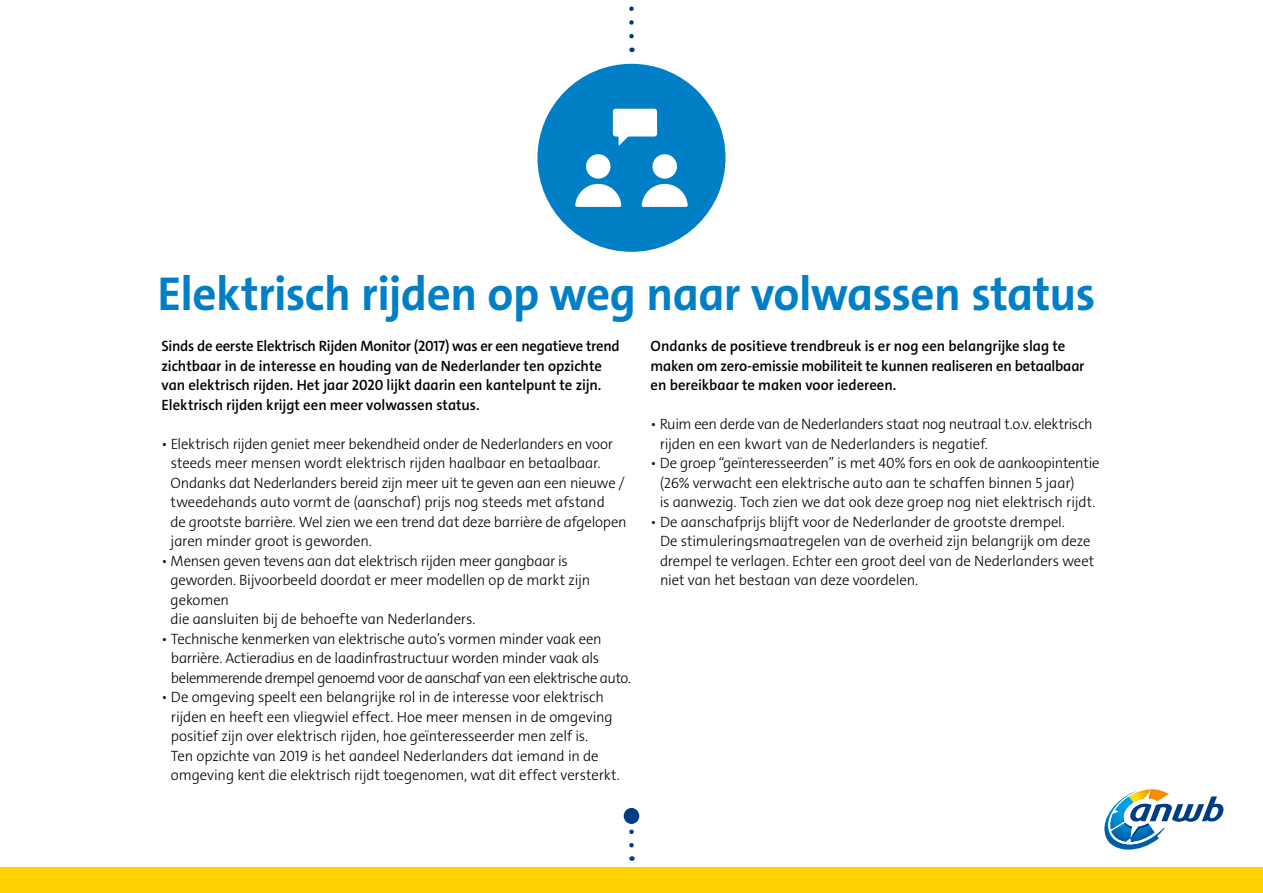
<style>
.page{position:relative;width:1263px;height:893px;background:#fff}
.page>*{position:absolute;margin:0;border:0;box-sizing:border-box;transform-origin:0 0}
.t1{font:700 48px "The Sans C4 s";letter-spacing:-.015em;color:#007fc7}
.t2{font:300 15px/19.5px "The Sans C4 s";letter-spacing:-.01em;color:#000}
.t3{font:600 15px/19.5px "The Sans C4 s";letter-spacing:-.01em;color:#000}
</style>
<div class="page">
<div style="left:0;top:867px;width:1263px;height:26px;background:#ffd200"></div>
<svg style="left:1104px;top:789px;width:119px;height:61px"></svg>
<svg style="left:629px;top:829px;width:5px;height:16px"></svg>
<div style="left:624px;top:808px;width:15px;height:16px;background:#003d85;border-radius:50%"></div>
<svg style="left:629px;top:6px;width:5px;height:30px"></svg>
<div style="left:537px;top:64px;width:188px;height:188px;background:#007fc7;border-radius:50%"></div>
<div style="left:652px;top:154px;width:25px;height:25px;background:#fff;border-radius:50%"></div>
<svg style="left:642px;top:184px;width:46px;height:23px"></svg>
<div style="left:586px;top:154px;width:24px;height:25px;background:#fff;border-radius:50%"></div>
<svg style="left:575px;top:184px;width:46px;height:23px"></svg>
<svg style="left:613px;top:109px;width:44px;height:37px"></svg>
<h1 class="t1" style="left:157px;top:263px;width:939px">Elektrisch rijden op weg naar volwassen status</h1>
<p class="t3" style="left:162px;top:337px;width:460px">Sinds de eerste Elektrisch Rijden Monitor (2017) was er een negatieve trend zichtbaar in de interesse en houding van de Nederlander ten opzichte van elektrisch rijden. Het jaar 2020 lijkt daarin een kantelpunt te zijn.<br>Elektrisch rijden krijgt een meer volwassen status.</p>
<p class="t2" style="left:171px;top:434px;width:457px;text-indent:-9px">• Elektrisch rijden geniet meer bekendheid onder de Nederlanders en voor steeds meer mensen wordt elektrisch rijden haalbaar en betaalbaar.<br>Ondanks dat Nederlanders bereid zijn meer uit te geven aan een nieuwe / tweedehands auto vormt de (aanschaf) prijs nog steeds met afstand<br>de grootste barrière. Wel zien we een trend dat deze barrière de afgelopen jaren minder groot is geworden.</p>
<p class="t2" style="left:171px;top:551px;width:421px;text-indent:-9px">• Mensen geven tevens aan dat elektrisch rijden meer gangbaar is geworden. Bijvoorbeeld doordat er meer modellen op de markt zijn gekomen<br>die aansluiten bij de behoefte van Nederlanders.</p>
<p class="t2" style="left:171px;top:629px;width:462px;text-indent:-9px">• Technische kenmerken van elektrische auto’s vormen minder vaak een barrière. Actieradius en de laadinfrastructuur worden minder vaak als belemmerende drempel genoemd voor de aanschaf van een elektrische auto.</p>
<p class="t2" style="left:171px;top:688px;width:450px;text-indent:-9px">• De omgeving speelt een belangrijke rol in de interesse voor elektrisch rijden en heeft een vliegwiel effect. Hoe meer mensen in de omgeving positief zijn over elektrisch rijden, hoe geïnteresseerder men zelf is.<br>Ten opzichte van 2019 is het aandeel Nederlanders dat iemand in de omgeving kent die elektrisch rijdt toegenomen, wat dit effect versterkt.</p>
<p class="t3" style="left:651px;top:337px;width:435px">Ondanks de positieve trendbreuk is er nog een belangrijke slag te maken om zero-emissie mobiliteit te kunnen realiseren en betaalbaar en bereikbaar te maken voor iedereen.</p>
<p class="t2" style="left:660px;top:415px;width:434px;text-indent:-9px">• Ruim een derde van de Nederlanders staat nog neutraal t.o.v. elektrisch rijden en een kwart van de Nederlanders is negatief.</p>
<p class="t2" style="left:660px;top:454px;width:441px;text-indent:-9px">• De groep “geïnteresseerden” is met 40% fors en ook de aankoopintentie (26% verwacht een elektrische auto aan te schaffen binnen 5 jaar)<br>is aanwezig. Toch zien we dat ook deze groep nog niet elektrisch rijdt.</p>
<p class="t2" style="left:660px;top:512px;width:436px;text-indent:-9px">• De aanschafprijs blijft voor de Nederlander de grootste drempel.<br>De stimuleringsmaatregelen van de overheid zijn belangrijk om deze drempel te verlagen. Echter een groot deel van de Nederlanders weet niet van het bestaan van deze voordelen.</p>
</div>
